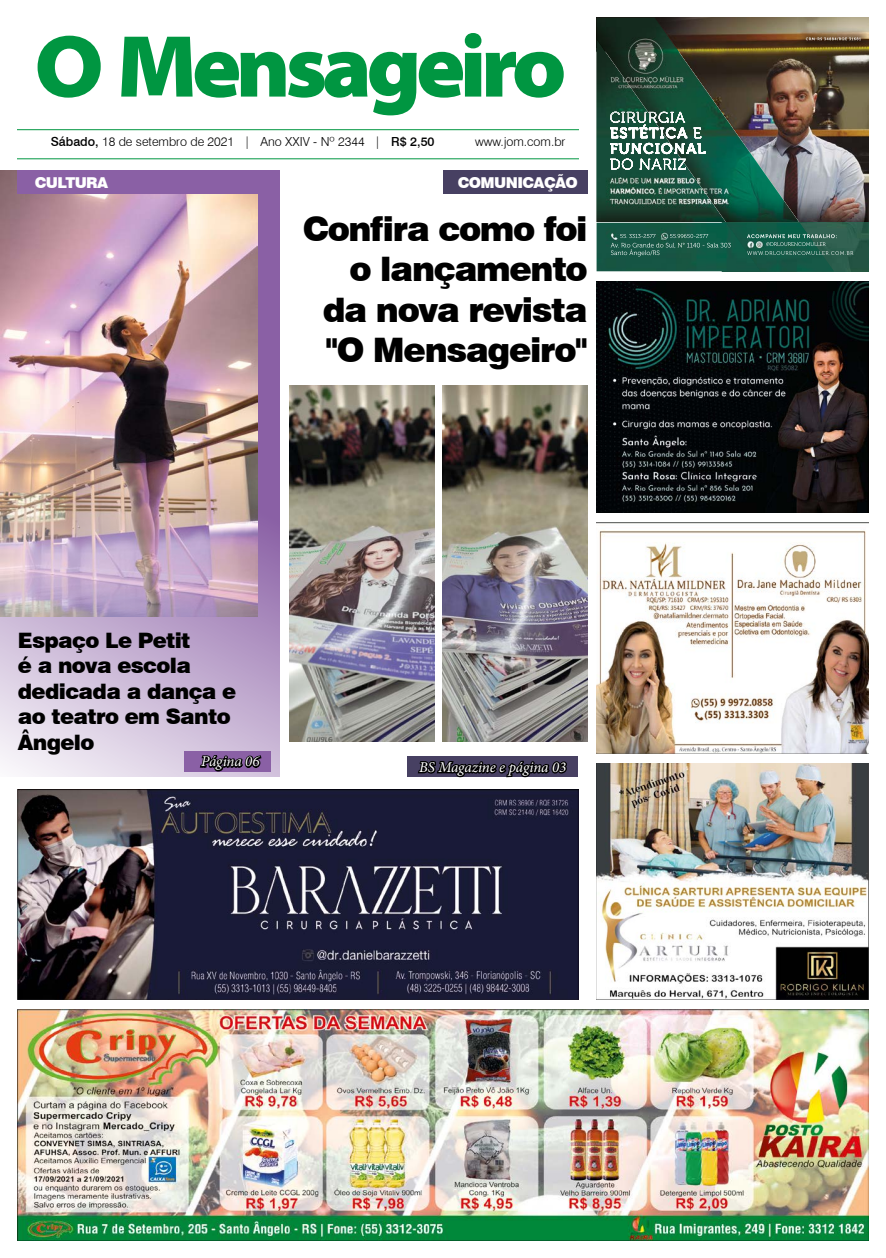
<style>
.page{position:relative;width:886px;height:1258px;background:#fff}
.page>*{position:absolute;margin:0;border:0;box-sizing:border-box;transform-origin:0 0}
.t1{font:900 semi-expanded 88.75px "Myriad Pro";letter-spacing:-.065em;color:#009641}
.t2{font:900 33.75px/40.5px "Swiss 721 BT";letter-spacing:-.04em;color:#000;text-align:right}
.t3{font:900 21.25px/25.5px "Swiss 721 BT";letter-spacing:-.03em;color:#000}
.t4{font:italic 15px "Minion Pro";letter-spacing:-.005em;color:#fff}
.t5{font:900 15px "Swiss 721 BT";letter-spacing:-.04em;color:#fff}
.t6{font:300 12.5px "Swiss 721 BT";color:#000}
.s1{font-weight:500}
</style>
<div class="page">
<hr style="left:18px;top:129px;width:561px;height:1px;background:#009641">
<hr style="left:18px;top:159px;width:561px;height:1px;background:#009641">
<img style="left:18px;top:789px;width:561px;height:210px">
<img style="left:18px;top:1010px;width:850px;height:230px">
<img style="left:596px;top:764px;width:272px;height:235px">
<img style="left:834px;top:48px;width:34px;height:175px">
<img style="left:596px;top:18px;width:238px;height:30px">
<img style="left:596px;top:39px;width:165px;height:9px">
<img style="left:825px;top:48px;width:9px;height:175px">
<img style="left:834px;top:223px;width:34px;height:48px">
<img style="left:825px;top:223px;width:9px;height:48px">
<img style="left:596px;top:48px;width:229px;height:223px">
<img style="left:596px;top:282px;width:272px;height:230px">
<img style="left:596px;top:523px;width:272px;height:230px">
<svg style="left:0;top:194px;width:279px;height:583px;background:#c4afd1"></svg>
<img style="left:0;top:171px;width:257px;height:445px">
<div style="left:18px;top:171px;width:261px;height:23px;background:#8a60a5"></div>
<div style="left:443px;top:171px;width:145px;height:23px;background:#474062"></div>
<div style="left:407px;top:756px;width:171px;height:21px;background:#474062"></div>
<svg style="left:416px;top:738px;width:153px;height:40px"></svg>
<div style="left:184px;top:751px;width:87px;height:20px;background:#8a60a5"></div>
<svg style="left:198px;top:755px;width:65px;height:18px"></svg>
<img style="left:289px;top:385px;width:145px;height:356px">
<img style="left:442px;top:385px;width:145px;height:356px">
<h1 class="t1" style="left:34px;top:6px;width:534px">O Mensageiro</h1>
<p class="t6" style="left:51px;top:134px;width:385px"><span class="s1">Sábado,</span> 18 de setembro de 2021 | Ano XXIV - Nº 2344 | <span class="s1">R$ 2,50</span></p>
<p class="t6" style="left:475px;top:134px;width:92px">www.jom.com.br</p>
<p class="t5" style="left:35px;top:174px;width:75px">CULTURA</p>
<p class="t5" style="left:458px;top:174px;width:122px">COMUNICAÇÃO</p>
<h2 class="t2" style="left:303px;top:208px;width:286px">Confira como foi o lançamento da nova revista "O Mensageiro"</h2>
<h3 class="t3" style="left:18px;top:627px;width:220px">Espaço Le Petit<br>é a nova escola dedicada a dança e ao teatro em Santo<br>Ângelo</h3>
<p class="t4" style="left:201px;top:751px;width:60px">Página 06</p>
<p class="t4" style="left:419px;top:757px;width:149px">BS Magazine e página 03</p>
</div>
